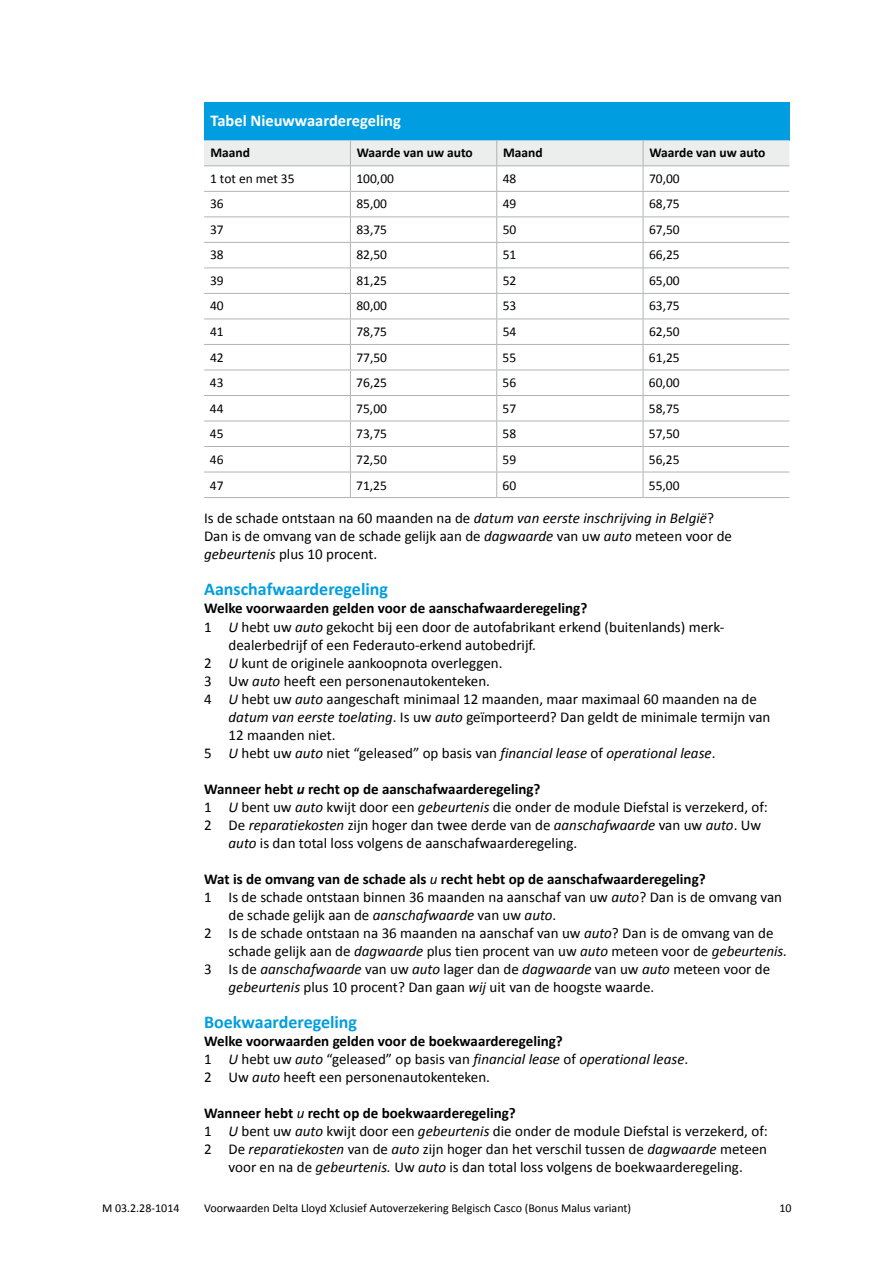
<style>
.page{position:relative;width:893px;height:1263px;background:#fff}
.page>*{position:absolute;margin:0;border:0;box-sizing:border-box;transform-origin:0 0}
.t1{font:700 18px "Calibri";color:#009ee0}
.t2{font:700 16.5px "Calibri";color:#fff}
.t3{font:15px/18px "Calibri";color:#000}
.t4{font:700 15px "Calibri";color:#000}
.t5{font:italic 15px "Calibri";color:#000}
.t6{font:13.5px "Calibri";color:#000}
.t7{font:700 13.5px "Calibri";color:#000}
.t8{font:12px "Calibri";color:#000}
.s1{font-style:italic}
.s2{font-style:normal}
.s3{font-weight:400;font-style:italic}
.s4{font-weight:700}
</style>
<div class="page">
<div style="left:204px;top:102px;width:585px;height:38px;background:#009ee0"></div>
<svg style="left:204px;top:140px;width:585px;height:357px"></svg>
<hr style="left:204px;top:165px;width:146px;height:1px;background:#b1b3b4">
<hr style="left:350px;top:165px;width:147px;height:1px;background:#b1b3b4">
<hr style="left:497px;top:165px;width:146px;height:1px;background:#b1b3b4">
<hr style="left:643px;top:165px;width:146px;height:1px;background:#b1b3b4">
<hr style="left:204px;top:421px;width:146px;height:1px;background:#b1b3b4">
<hr style="left:350px;top:421px;width:147px;height:1px;background:#b1b3b4">
<hr style="left:497px;top:421px;width:146px;height:1px;background:#b1b3b4">
<hr style="left:643px;top:421px;width:146px;height:1px;background:#b1b3b4">
<hr style="left:204px;top:497px;width:146px;height:1px;background:#b1b3b4">
<hr style="left:350px;top:497px;width:147px;height:1px;background:#b1b3b4">
<hr style="left:497px;top:497px;width:146px;height:1px;background:#b1b3b4">
<hr style="left:643px;top:497px;width:146px;height:1px;background:#b1b3b4">
<p class="t2" style="left:210px;top:110px;width:192px">Tabel Nieuwwaarderegeling</p>
<p class="t7" style="left:210px;top:144px;width:41px">Maand</p>
<p class="t7" style="left:357px;top:144px;width:118px">Waarde van uw auto</p>
<p class="t7" style="left:503px;top:144px;width:41px">Maand</p>
<p class="t7" style="left:649px;top:144px;width:118px">Waarde van uw auto</p>
<p class="t6" style="left:210px;top:170px;width:86px">1 tot en met 35</p>
<p class="t6" style="left:356px;top:170px;width:39px">100,00</p>
<p class="t6" style="left:503px;top:170px;width:15px">48</p>
<p class="t6" style="left:649px;top:170px;width:32px">70,00</p>
<p class="t6" style="left:210px;top:195px;width:15px">36</p>
<p class="t6" style="left:356px;top:195px;width:32px">85,00</p>
<p class="t6" style="left:503px;top:195px;width:15px">49</p>
<p class="t6" style="left:649px;top:195px;width:32px">68,75</p>
<p class="t6" style="left:210px;top:221px;width:15px">37</p>
<p class="t6" style="left:356px;top:221px;width:32px">83,75</p>
<p class="t6" style="left:503px;top:221px;width:15px">50</p>
<p class="t6" style="left:649px;top:221px;width:32px">67,50</p>
<p class="t6" style="left:210px;top:246px;width:15px">38</p>
<p class="t6" style="left:356px;top:246px;width:32px">82,50</p>
<p class="t6" style="left:503px;top:246px;width:15px">51</p>
<p class="t6" style="left:649px;top:246px;width:32px">66,25</p>
<p class="t6" style="left:210px;top:272px;width:15px">39</p>
<p class="t6" style="left:356px;top:272px;width:32px">81,25</p>
<p class="t6" style="left:503px;top:272px;width:15px">52</p>
<p class="t6" style="left:649px;top:272px;width:32px">65,00</p>
<p class="t6" style="left:210px;top:297px;width:15px">40</p>
<p class="t6" style="left:356px;top:297px;width:32px">80,00</p>
<p class="t6" style="left:503px;top:297px;width:15px">53</p>
<p class="t6" style="left:649px;top:297px;width:32px">63,75</p>
<p class="t6" style="left:210px;top:323px;width:15px">41</p>
<p class="t6" style="left:356px;top:323px;width:32px">78,75</p>
<p class="t6" style="left:503px;top:323px;width:15px">54</p>
<p class="t6" style="left:649px;top:323px;width:32px">62,50</p>
<p class="t6" style="left:210px;top:348px;width:15px">42</p>
<p class="t6" style="left:356px;top:348px;width:32px">77,50</p>
<p class="t6" style="left:503px;top:348px;width:15px">55</p>
<p class="t6" style="left:649px;top:348px;width:32px">61,25</p>
<p class="t6" style="left:210px;top:374px;width:15px">43</p>
<p class="t6" style="left:356px;top:374px;width:32px">76,25</p>
<p class="t6" style="left:503px;top:374px;width:15px">56</p>
<p class="t6" style="left:649px;top:374px;width:32px">60,00</p>
<p class="t6" style="left:210px;top:399px;width:15px">44</p>
<p class="t6" style="left:356px;top:399px;width:32px">75,00</p>
<p class="t6" style="left:503px;top:399px;width:15px">57</p>
<p class="t6" style="left:649px;top:399px;width:32px">58,75</p>
<p class="t6" style="left:210px;top:425px;width:15px">45</p>
<p class="t6" style="left:356px;top:425px;width:32px">73,75</p>
<p class="t6" style="left:503px;top:425px;width:15px">58</p>
<p class="t6" style="left:649px;top:425px;width:32px">57,50</p>
<p class="t6" style="left:210px;top:451px;width:15px">46</p>
<p class="t6" style="left:356px;top:451px;width:32px">72,50</p>
<p class="t6" style="left:503px;top:451px;width:15px">59</p>
<p class="t6" style="left:649px;top:451px;width:32px">56,25</p>
<p class="t6" style="left:210px;top:477px;width:15px">47</p>
<p class="t6" style="left:356px;top:477px;width:32px">71,25</p>
<p class="t6" style="left:503px;top:477px;width:15px">60</p>
<p class="t6" style="left:649px;top:477px;width:32px">55,00</p>
<p class="t3" style="left:204px;top:509px;width:529px">Is de schade ontstaan na 60 maanden na de <span class="s1">datum van eerste inschrijving in België</span>?<br>Dan is de omvang van de schade gelijk aan de <span class="s1">dagwaarde</span> van uw <span class="s1">auto</span> meteen voor de <span class="s1">gebeurtenis</span> plus 10 procent.</p>
<p class="t1" style="left:204px;top:578px;width:185px">Aanschafwaarderegeling</p>
<p class="t4" style="left:204px;top:599px;width:385px">Welke voorwaarden gelden voor de aanschafwaarderegeling?</p>
<p class="t3" style="left:204px;top:617px;width:522px">1 <span class="s1">U</span> hebt uw <span class="s1">auto</span> gekocht bij een door de autofabrikant erkend (buitenlands) merk-</p>
<p class="t3" style="left:229px;top:635px;width:309px">dealerbedrijf of een Federauto-erkend autobedrijf.</p>
<p class="t3" style="left:204px;top:653px;width:300px">2 <span class="s1">U</span> kunt de originele aankoopnota overleggen.</p>
<p class="t3" style="left:204px;top:671px;width:287px">3 Uw <span class="s1">auto</span> heeft een personenautokenteken.</p>
<p class="t3" style="left:204px;top:689px;width:554px">4 <span class="s1">U</span> hebt uw <span class="s1">auto</span> aangeschaft minimaal 12 maanden, maar maximaal 60 maanden na de</p>
<p class="t3" style="left:229px;top:707px;width:543px"><span class="s1">datum van eerste toelating</span>. Is uw <span class="s1">auto</span> geïmporteerd? Dan geldt de minimale termijn van</p>
<p class="t3" style="left:229px;top:725px;width:108px">12 maanden niet.</p>
<p class="t5" style="left:204px;top:742px;width:513px"><span class="s2">5</span> U <span class="s2">hebt uw</span> auto <span class="s2">niet “geleased” op basis van</span> financial lease <span class="s2">of</span> operational lease<span class="s2">.</span></p>
<p class="t4" style="left:204px;top:779px;width:338px">Wanneer hebt <span class="s1">u</span> recht op de aanschafwaarderegeling?</p>
<p class="t3" style="left:204px;top:797px;width:565px">1 <span class="s1">U</span> bent uw <span class="s1">auto</span> kwijt door een <span class="s1">gebeurtenis</span> die onder de module Diefstal is verzekerd, of:</p>
<p class="t3" style="left:204px;top:815px;width:559px">2 De <span class="s1">reparatiekosten</span> zijn hoger dan twee derde van de <span class="s1">aanschafwaarde</span> van uw <span class="s1">auto</span>. Uw</p>
<p class="t3" style="left:229px;top:833px;width:350px"><span class="s1">auto</span> is dan total loss volgens de aanschafwaarderegeling.</p>
<p class="t4" style="left:204px;top:869px;width:503px">Wat is de omvang van de schade als <span class="s3">u</span> recht hebt op de aanschafwaarderegeling?</p>
<p class="t3" style="left:204px;top:887px;width:579px">1 Is de schade ontstaan binnen 36 maanden na aanschaf van uw <span class="s1">auto</span>? Dan is de omvang van</p>
<p class="t3" style="left:229px;top:905px;width:329px">de schade gelijk aan de <span class="s1">aanschafwaarde</span> van uw <span class="s1">auto</span>.</p>
<p class="t3" style="left:204px;top:923px;width:571px">2 Is de schade ontstaan na 36 maanden na aanschaf van uw <span class="s1">auto</span>? Dan is de omvang van de</p>
<p class="t3" style="left:229px;top:941px;width:560px">schade gelijk aan de <span class="s1">dagwaarde</span> plus tien procent van uw <span class="s1">auto</span> meteen voor de <span class="s1">gebeurtenis.</span></p>
<p class="t3" style="left:204px;top:959px;width:568px">3 Is de <span class="s1">aanschafwaarde</span> van uw <span class="s1">auto</span> lager dan de <span class="s1">dagwaarde</span> van uw <span class="s1">auto</span> meteen voor de</p>
<p class="t3" style="left:229px;top:977px;width:427px"><span class="s1">gebeurtenis</span> plus 10 procent? Dan gaan <span class="s1">wij</span> uit van de hoogste waarde.</p>
<p class="t1" style="left:204px;top:1010px;width:155px">Boekwaarderegeling</p>
<p class="t3" style="left:204px;top:1031px;width:486px"><span class="s4">Welke voorwaarden gelden voor de boekwaarderegeling?<br></span>1 <span class="s1">U</span> hebt uw <span class="s1">auto</span> “geleased” op basis van <span class="s1">financial lease</span> of <span class="s1">operational lease</span>.<br>2 Uw <span class="s1">auto</span> heeft een personenautokenteken.</p>
<p class="t4" style="left:204px;top:1103px;width:313px">Wanneer hebt <span class="s3">u</span> recht op de boekwaarderegeling?</p>
<p class="t3" style="left:204px;top:1121px;width:565px">1 <span class="s1">U</span> bent uw <span class="s1">auto</span> kwijt door een <span class="s1">gebeurtenis</span> die onder de module Diefstal is verzekerd, of:</p>
<p class="t3" style="left:204px;top:1139px;width:564px">2 De <span class="s1">reparatiekosten</span> van de <span class="s1">auto</span> zijn hoger dan het verschil tussen de <span class="s1">dagwaarde</span> meteen</p>
<p class="t3" style="left:229px;top:1157px;width:516px">voor en na de <span class="s1">gebeurtenis.</span> Uw <span class="s1">auto</span> is dan total loss volgens de boekwaarderegeling.</p>
<p class="t8" style="left:102px;top:1200px;width:79px">M 03.2.28-1014</p>
<p class="t8" style="left:204px;top:1200px;width:429px">Voorwaarden Delta Lloyd Xclusief Autoverzekering Belgisch Casco (Bonus Malus variant)</p>
<p class="t8" style="left:779px;top:1200px;width:14px">10</p>
</div>
